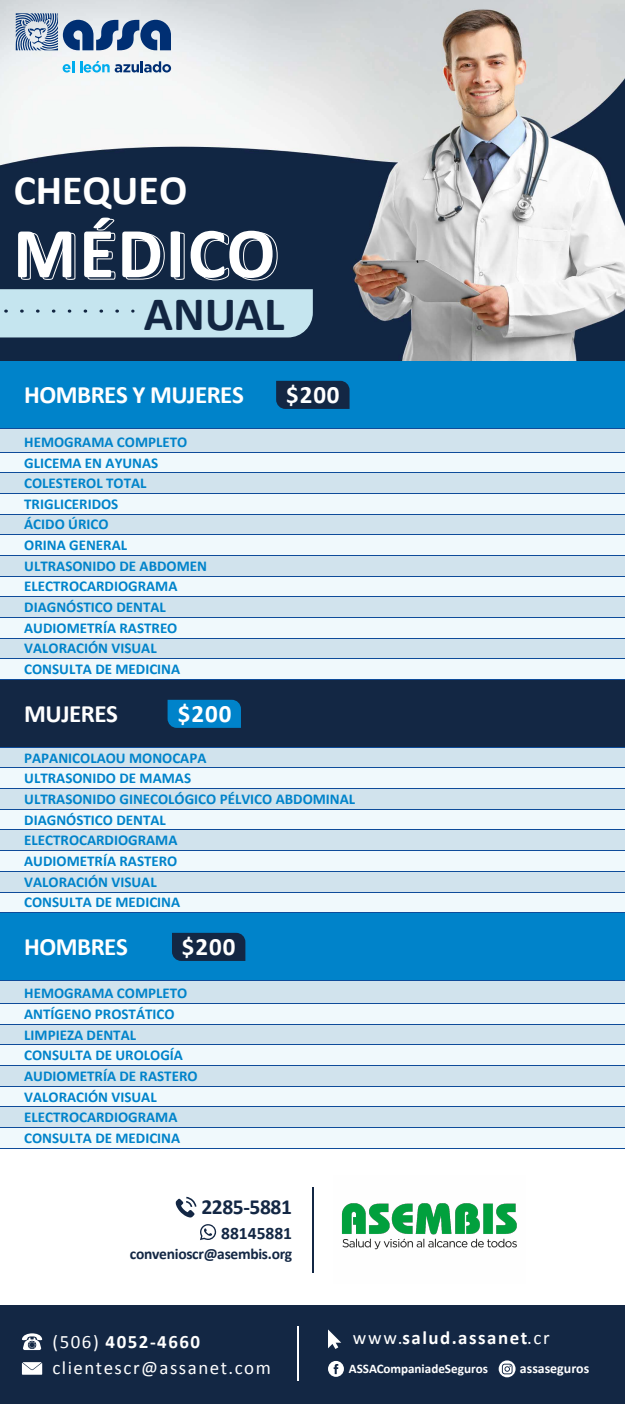
<style>
.page{position:relative;width:625px;height:1404px;background:#fff}
.page>*{position:absolute;margin:0;border:0;box-sizing:border-box;transform-origin:0 0}
.t1{font:700 72.25px "Calibri";letter-spacing:.04em;color:#fff}
.t2{font:700 48.25px "Calibri";color:#122642}
.t3{font:700 41.81px "Calibri";color:#fff}
.t4{font:700 25px "Calibri";letter-spacing:-.02em;color:#fff}
.t5{font:700 21.56px "Calibri";letter-spacing:-.02em;color:#132744}
.t6{font:18.94px/25.1px "Calibri";letter-spacing:.08em;color:#fff}
.t7{font:700 18.94px "Calibri";letter-spacing:.08em;color:#fff}
.t8{font:700 17.5px "Calibri";color:#122744}
.t9{font:700 15.5px "Calibri";letter-spacing:-.02em;color:#132744}
.t10{font:700 15px/20.6px "Calibri";color:#0083ca}
.t11{font:700 13.88px "Calibri";color:#fff}
.t12{font:700 13.12px "Calibri";color:#fff}
.s1{font-weight:700}
.s2{font-weight:400}
</style>
<div class="page">
<div style="left:0;top:429px;width:625px;height:719px;background:#f0f9fc"></div>
<div style="left:0;top:428px;width:625px;height:24px;background:#d1e3ed"></div>
<div style="left:0;top:472px;width:625px;height:21px;background:#d1e3ed"></div>
<hr style="left:0;top:493px;width:625px;height:1px;background:#0e4c9a">
<div style="left:0;top:514px;width:625px;height:21px;background:#d1e3ed"></div>
<hr style="left:0;top:534px;width:625px;height:1px;background:#0e4c9a">
<div style="left:0;top:555px;width:625px;height:21px;background:#d1e3ed"></div>
<hr style="left:0;top:576px;width:625px;height:1px;background:#0e4c9a">
<div style="left:0;top:638px;width:625px;height:21px;background:#d1e3ed"></div>
<hr style="left:0;top:658px;width:625px;height:1px;background:#0e4c9a">
<div style="left:0;top:597px;width:625px;height:21px;background:#d1e3ed"></div>
<div style="left:0;top:747px;width:625px;height:21px;background:#d1e3ed"></div>
<div style="left:0;top:789px;width:625px;height:20px;background:#d1e3ed"></div>
<img style="left:0;top:0;width:625px;height:361px">
<div style="left:0;top:361px;width:625px;height:68px;background:#0083ca"></div>
<div style="left:0;top:979px;width:625px;height:24px;background:#d1e3ed"></div>
<div style="left:0;top:1024px;width:625px;height:21px;background:#d1e3ed"></div>
<div style="left:0;top:1065px;width:625px;height:21px;background:#d1e3ed"></div>
<div style="left:0;top:1107px;width:625px;height:20px;background:#d1e3ed"></div>
<div style="left:0;top:680px;width:625px;height:67px;background:#132744"></div>
<hr style="left:0;top:428px;width:625px;height:1px;background:#0e4c9a">
<hr style="left:0;top:747px;width:625px;height:1px;background:#0e4c9a">
<div style="left:0;top:913px;width:625px;height:67px;background:#0083ca"></div>
<div style="left:0;top:830px;width:625px;height:20px;background:#d1e3ed"></div>
<div style="left:0;top:871px;width:625px;height:20px;background:#d1e3ed"></div>
<div style="left:168px;top:700px;width:73px;height:28px;background:#0083ca"></div>
<hr style="left:0;top:980px;width:625px;height:1px;background:#0e4c9a">
<hr style="left:0;top:1003px;width:625px;height:1px;background:#0e4c9a">
<hr style="left:0;top:1023px;width:625px;height:1px;background:#0e4c9a">
<hr style="left:0;top:1044px;width:625px;height:1px;background:#0e4c9a">
<hr style="left:0;top:1065px;width:625px;height:1px;background:#0e4c9a">
<hr style="left:0;top:1086px;width:625px;height:1px;background:#0e4c9a">
<hr style="left:0;top:1106px;width:625px;height:1px;background:#0e4c9a">
<hr style="left:0;top:1127px;width:625px;height:1px;background:#0e4c9a">
<hr style="left:0;top:1148px;width:625px;height:1px;background:#0e4c9a">
<svg style="left:276px;top:381px;width:74px;height:28px;background:#122947"></svg>
<svg style="left:16px;top:13px;width:155px;height:37px;background:#748db0"></svg>
<svg style="left:63px;top:61px;width:11px;height:12px"></svg>
<div style="left:172px;top:933px;width:73px;height:28px;background:#132744"></div>
<svg style="left:80px;top:61px;width:91px;height:12px"></svg>
<div style="left:0;top:1305px;width:625px;height:99px;background:#132744"></div>
<svg style="left:22px;top:1333px;width:20px;height:17px"></svg>
<svg style="left:22px;top:1362px;width:20px;height:12px"></svg>
<svg style="left:328px;top:1329px;width:13px;height:20px"></svg>
<svg style="left:328px;top:1361px;width:16px;height:16px"></svg>
<svg style="left:499px;top:1360px;width:17px;height:17px"></svg>
<hr style="left:297px;top:1325px;width:1px;height:55px;background:#fff">
<hr style="left:312px;top:1187px;width:1px;height:85px;background:#132744">
<div style="left:0;top:289px;width:313px;height:48px;background:#c5e5ef"></div>
<svg style="left:21px;top:233px;width:55px;height:47px;background:#32445d"></svg>
<svg style="left:87px;top:219px;width:29px;height:61px;background:#32445d"></svg>
<svg style="left:126px;top:233px;width:39px;height:47px;background:#2d3f59"></svg>
<svg style="left:174px;top:232px;width:11px;height:48px"></svg>
<svg style="left:194px;top:232px;width:84px;height:49px;background:#293c56"></svg>
<img style="left:341px;top:1203px;width:176px;height:47px">
<svg style="left:176px;top:1196px;width:20px;height:21px"></svg>
<svg style="left:200px;top:1224px;width:16px;height:16px"></svg>
<hr style="left:0;top:452px;width:625px;height:1px;background:#0e4c9a">
<hr style="left:0;top:617px;width:625px;height:1px;background:#0e4c9a">
<hr style="left:0;top:679px;width:625px;height:1px;background:#0e4c9a">
<hr style="left:0;top:596px;width:625px;height:1px;background:#0e4c9a">
<hr style="left:0;top:638px;width:625px;height:1px;background:#0e4c9a">
<hr style="left:0;top:472px;width:625px;height:1px;background:#0e4c9a">
<hr style="left:0;top:514px;width:625px;height:1px;background:#0e4c9a">
<hr style="left:0;top:555px;width:625px;height:1px;background:#0e4c9a">
<hr style="left:0;top:767px;width:625px;height:1px;background:#0e4c9a">
<hr style="left:0;top:788px;width:625px;height:1px;background:#0e4c9a">
<hr style="left:0;top:809px;width:625px;height:1px;background:#0e4c9a">
<hr style="left:0;top:829px;width:625px;height:1px;background:#0e4c9a">
<hr style="left:0;top:850px;width:625px;height:1px;background:#0e4c9a">
<hr style="left:0;top:891px;width:625px;height:1px;background:#0e4c9a">
<hr style="left:0;top:912px;width:625px;height:1px;background:#0e4c9a">
<hr style="left:0;top:871px;width:625px;height:1px;background:#0e4c9a">
<h3 class="t3" style="left:14px;top:160px;width:175px">CHEQUEO</h3>
<h1 class="t1" style="left:13px;top:202px;width:264px">MÉDICO</h1>
<h2 class="t2" style="left:144px;top:279px;width:142px">ANUAL</h2>
<h3 class="t4" style="left:24px;top:377px;width:221px">HOMBRES Y MUJERES</h3>
<h3 class="t4" style="left:286px;top:377px;width:55px">$200</h3>
<p class="t10" style="left:24px;top:431px;width:184px">HEMOGRAMA COMPLETO<br>GLICEMA EN AYUNAS<br>COLESTEROL TOTAL<br>TRIGLICERIDOS<br>ÁCIDO ÚRICO<br>ORINA GENERAL<br>ULTRASONIDO DE ABDOMEN<br>ELECTROCARDIOGRAMA<br>DIAGNÓSTICO DENTAL<br>AUDIOMETRÍA RASTREO<br>VALORACIÓN VISUAL<br>CONSULTA DE MEDICINA</p>
<h3 class="t4" style="left:24px;top:696px;width:95px">MUJERES</h3>
<h3 class="t4" style="left:178px;top:695px;width:55px">$200</h3>
<p class="t10" style="left:24px;top:747px;width:333px">PAPANICOLAOU MONOCAPA<br>ULTRASONIDO DE MAMAS<br>ULTRASONIDO GINECOLÓGICO PÉLVICO ABDOMINAL<br>DIAGNÓSTICO DENTAL<br>ELECTROCARDIOGRAMA<br>AUDIOMETRÍA RASTERO<br>VALORACIÓN VISUAL<br>CONSULTA DE MEDICINA</p>
<h3 class="t4" style="left:24px;top:928px;width:105px">HOMBRES</h3>
<h3 class="t4" style="left:182px;top:928px;width:55px">$200</h3>
<p class="t10" style="left:24px;top:982px;width:175px">HEMOGRAMA COMPLETO<br>ANTÍGENO PROSTÁTICO<br>LIMPIEZA DENTAL<br>CONSULTA DE UROLOGÍA<br>AUDIOMETRÍA DE RASTERO<br>VALORACIÓN VISUAL<br>ELECTROCARDIOGRAMA<br>CONSULTA DE MEDICINA</p>
<h3 class="t5" style="left:201px;top:1191px;width:92px">2285-5881</h3>
<p class="t8" style="left:221px;top:1221px;width:72px">88145881</p>
<p class="t9" style="left:130px;top:1242px;width:164px">convenioscr@asembis.org</p>
<p class="t6" style="left:52px;top:1328px;width:220px">(506) <span class="s1">4052-4660 </span>clientescr@assanet.com</p>
<p class="t7" style="left:353px;top:1324px;width:198px"><span class="s2">www.</span>salud.assanet<span class="s2">.cr</span></p>
<p class="t12" style="left:349px;top:1359px;width:141px">ASSACompaniadeSeguros</p>
<p class="t11" style="left:520px;top:1358px;width:71px">assaseguros</p>
</div>
